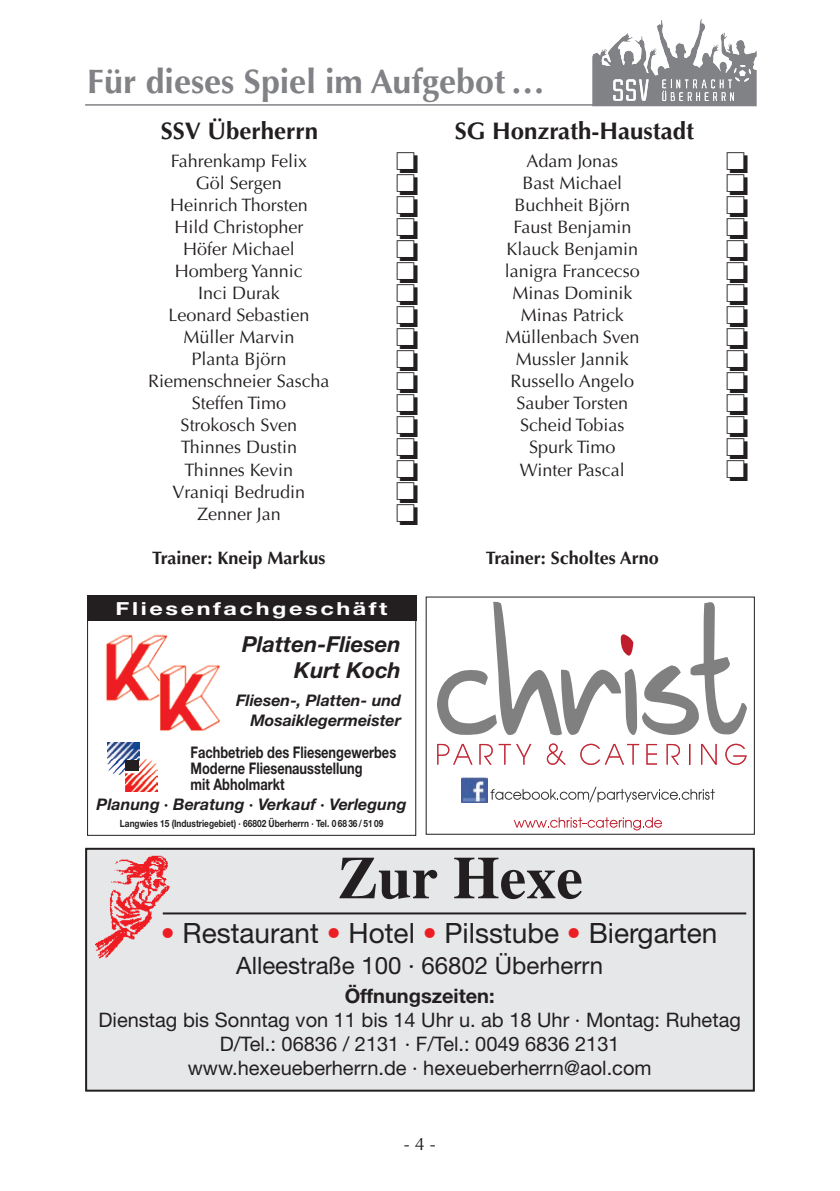
<style>
.page{position:relative;width:840px;height:1191px;background:#fff}
.page>*{position:absolute;margin:0;border:0;box-sizing:border-box;transform-origin:0 0}
.t1{font:700 60px "Times";color:#231f20}
.t2{font:700 34px "Optima";color:#808285}
.t3{font:30px/22px "Zapf Dingbats";color:#231f20;text-align:justify}
.t4{font:28px "Helvetica Neue";color:#231f20}
.t5{font:700 24px "Optima";color:#231f20}
.t6{font:24px "Helvetica Neue";color:#231f20}
.t7{font:italic 700 22px/26px "Helvetica Neue";color:#231f20;text-align:right}
.t8{font:20px/24px "Helvetica Neue";color:#231f20;text-align:center}
.t9{font:700 20px "Helvetica Neue";color:#231f20}
.t10{font:18px/22px "Optima";color:#231f20;text-align:center}
.t11{font:700 18px "Optima";color:#231f20}
.t12{font:700 18px "Helvetica Neue";letter-spacing:.11em;color:#fff;scale:1.3 1}
.t13{font:italic 700 16px/20px "Helvetica Neue";color:#231f20;text-align:right}
.t14{font:700 16px/16px "Helvetica Neue";color:#231f20;scale:.8 1}
.t15{font:700 10px "Helvetica Neue";color:#231f20;scale:.83 1}
.s1{color:#ee1d23}
</style>
<div class="page">
<svg style="left:592px;top:20px;width:164px;height:87px"></svg>
<hr style="left:85px;top:104px;width:669px;height:2px;background:#808285">
<img style="left:105px;top:634px;width:115px;height:97px">
<img style="left:108px;top:742px;width:31px;height:17px">
<img style="left:108px;top:759px;width:18px;height:15px">
<img style="left:126px;top:759px;width:31px;height:32px">
<div style="left:126px;top:761px;width:13px;height:10px;background:#231f20"></div>
<div style="left:87px;top:595px;width:329px;height:26px;background:#231f20"></div>
<svg style="left:437px;top:601px;width:310px;height:230px"></svg>
<div style="left:86px;top:848px;width:667px;height:242px;background:#e6e7e9"></div>
<div style="left:85px;top:847px;width:669px;height:244px;border:2px solid #231f20"></div>
<hr style="left:163px;top:912px;width:582px;height:2px;background:#231f20">
<img style="left:95px;top:855px;width:84px;height:104px">
<h2 class="t2" style="left:87px;top:68px;width:459px">Für dieses Spiel im Aufgebot …</h2>
<h3 class="t5" style="left:161px;top:121px;width:159px">SSV Überherrn</h3>
<h3 class="t5" style="left:454px;top:121px;width:241px">SG Honzrath-Haustadt</h3>
<p class="t10" style="left:148px;top:152px;width:183px">Fahrenkamp Felix<br>Göl Sergen<br>Heinrich Thorsten<br>Hild Christopher<br>Höfer Michael<br>Homberg Yannic<br>Inci Durak<br>Leonard Sebastien<br>Müller Marvin<br>Planta Björn<br>Riemenschneier Sascha<br>Steffen Timo<br>Strokosch Sven<br>Thinnes Dustin<br>Thinnes Kevin<br>Vraniqi Bedrudin<br>Zenner Jan</p>
<p class="t11" style="left:152px;top:550px;width:174px">Trainer: Kneip Markus</p>
<h3 class="t3" style="left:395px;top:152px;width:24px">❏ ❏ ❏ ❏ ❏ ❏ ❏ ❏ ❏ ❏ ❏ ❏ ❏ ❏ ❏ ❏ ❏</h3>
<h3 class="t3" style="left:725px;top:152px;width:24px">❏ ❏ ❏ ❏ ❏ ❏ ❏ ❏ ❏ ❏ ❏ ❏ ❏ ❏ ❏</h3>
<p class="t10" style="left:504px;top:152px;width:136px">Adam Jonas<br>Bast Michael<br>Buchheit Björn<br>Faust Benjamin<br>Klauck Benjamin lanigra Francecso<br>Minas Dominik<br>Minas Patrick<br>Müllenbach Sven<br>Mussler Jannik<br>Russello Angelo<br>Sauber Torsten<br>Scheid Tobias<br>Spurk Timo<br>Winter Pascal</p>
<p class="t11" style="left:485px;top:550px;width:174px">Trainer: Scholtes Arno</p>
<p class="t12" style="left:116px;top:592px;width:210px">Fliesenfachgeschäft</p>
<p class="t7" style="left:242px;top:630px;width:160px">Platten-Fliesen<br>Kurt Koch</p>
<p class="t13" style="left:236px;top:689px;width:166px">Fliesen-, Platten- und<br>Mosaiklegermeister</p>
<p class="t14" style="left:190px;top:744px;width:258px">Fachbetrieb des Fliesengewerbes<br>Moderne Fliesenausstellung<br>mit Abholmarkt</p>
<p class="t13" style="left:97px;top:794px;width:311px">Planung · Beratung · Verkauf · Verlegung</p>
<p class="t15" style="left:120px;top:814px;width:318px">Langwies 15 (Industriegebiet) · 66802 Überherrn · Tel. 0 68 36 / 51 09</p>
<h1 class="t1" style="left:337px;top:857px;width:246px">Zur Hexe</h1>
<h3 class="t4" style="left:161px;top:923px;width:558px"><span class="s1">•</span> Restaurant <span class="s1">•</span> Hotel <span class="s1">•</span> Pilsstube <span class="s1">•</span> Biergarten</h3>
<h3 class="t6" style="left:236px;top:956px;width:368px">Alleestraße 100 · 66802 Überherrn</h3>
<p class="t9" style="left:344px;top:988px;width:151px">Öffnungszeiten:</p>
<p class="t8" style="left:98px;top:1010px;width:643px">Dienstag bis Sonntag von 11 bis 14 Uhr u. ab 18 Uhr · Montag: Ruhetag<br>D/Tel.: 06836 / 2131 · F/Tel.: 0049 6836 2131<br>www.hexeueberherrn.de · hexeueberherrn@aol.com</p>
<p class="t10" style="left:404px;top:1134px;width:33px">- 4 -</p>
</div>
